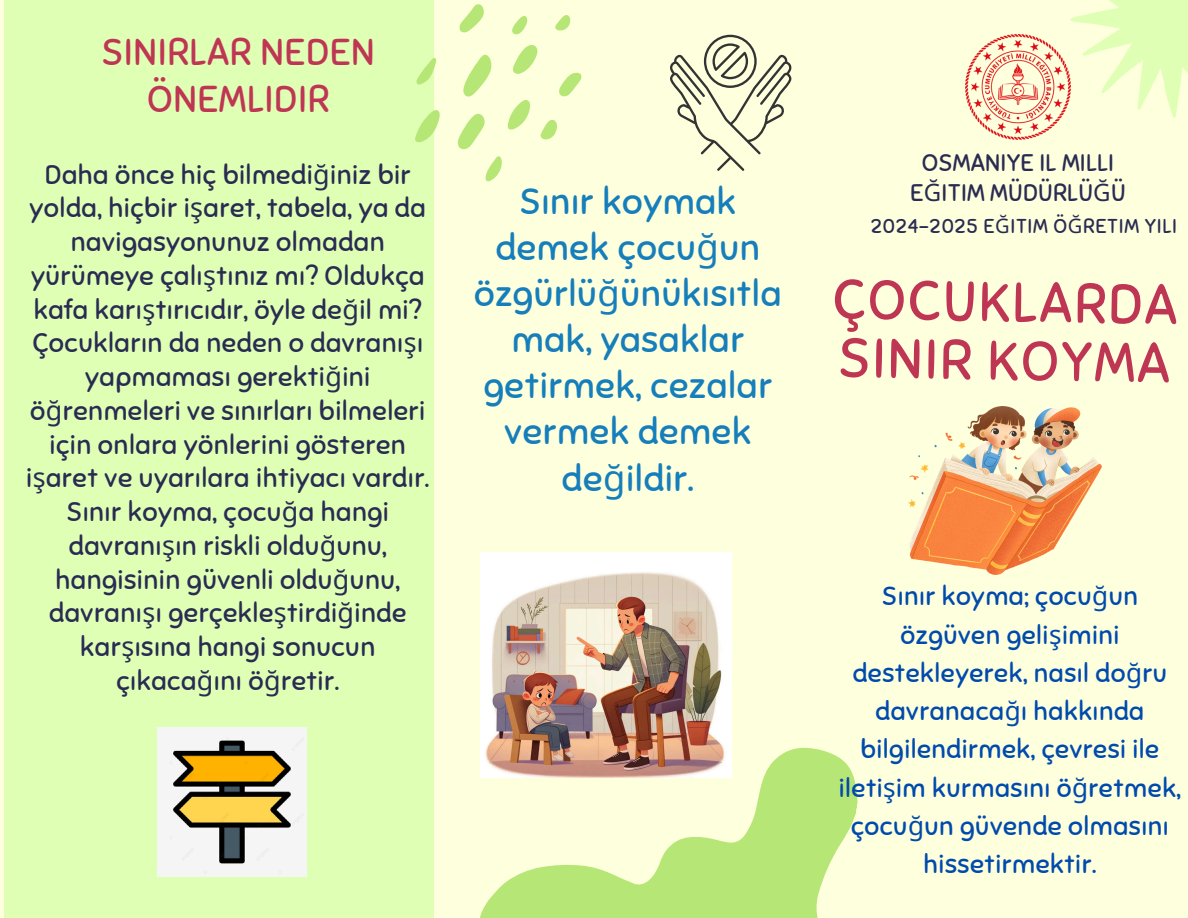
<style>
.page{position:relative;width:1188px;height:918px;background:#feffdc}
.page>*{position:absolute;margin:0;border:0;box-sizing:border-box;transform-origin:0 0}
.t1{font:55.5px/58.5px "Sniglet";color:#bf3655}
.t2{font:37.35px/47.2px "Sniglet";letter-spacing:.015em;color:#bf3655;text-align:center}
.t3{font:36.45px/46.2px "Sniglet";letter-spacing:.015em;color:#157ebb;text-align:center}
.t4{font:27px/33.8px "Sniglet";letter-spacing:.015em;color:#292b52;text-align:center}
.t5{font:26.25px/38.2px "Sniglet";letter-spacing:.02em;color:#004aad;text-align:center}
.t6{font:24px/29.2px "Sniglet";letter-spacing:.01em;color:#292b52;text-align:center}
.t7{font:19.95px "Sniglet";letter-spacing:.035em;color:#292b52}
.s1{font-family:"Noto Sans"}
</style>
<div class="page">
<div style="left:4px;top:0;width:429px;height:918px;background:#dfffb4"></div>
<svg style="left:480px;top:697px;width:378px;height:221px"></svg>
<svg style="left:1071px;top:0;width:117px;height:118px"></svg>
<svg style="left:463px;top:54px;width:29px;height:43px"></svg>
<svg style="left:513px;top:45px;width:25px;height:29px"></svg>
<svg style="left:508px;top:100px;width:22px;height:30px"></svg>
<svg style="left:458px;top:113px;width:27px;height:37px"></svg>
<svg style="left:459px;top:4px;width:25px;height:29px"></svg>
<svg style="left:416px;top:57px;width:21px;height:28px"></svg>
<svg style="left:415px;top:108px;width:25px;height:34px"></svg>
<svg style="left:559px;top:72px;width:23px;height:25px"></svg>
<svg style="left:512px;top:16px;width:16px;height:19px"></svg>
<svg style="left:485px;top:156px;width:17px;height:26px"></svg>
<svg style="left:540px;top:120px;width:18px;height:20px"></svg>
<svg style="left:555px;top:15px;width:15px;height:16px"></svg>
<img style="left:909px;top:407px;width:192px;height:167px">
<svg style="left:670px;top:35px;width:121px;height:136px"></svg>
<img style="left:158px;top:728px;width:148px;height:148px">
<img style="left:480px;top:553px;width:251px;height:225px">
<img style="left:966px;top:35px;width:104px;height:104px">
<p class="t2" style="left:102px;top:29px;width:275px">SINIRLAR NEDEN<br>ÖNEMLIDIR</p>
<h1 class="t4" style="left:26px;top:158px;width:405px">Daha önce hiç bilmedi<span class="s1">ğ</span>iniz bir yolda, hiçbir i<span class="s1">ş</span>aret, tabela, ya da navigasyonunuz olmadan yürümeye çalı<span class="s1">ş</span>tınız mı? Oldukça kafa karı<span class="s1">ş</span>tırıcıdır, öyle de<span class="s1">ğ</span>il mi?<br>Çocukların da neden o davranı<span class="s1">ş</span>ı yapmaması gerekti<span class="s1">ğ</span>ini ö<span class="s1">ğ</span>renmeleri ve sınırları bilmeleri için onlara yönlerini gösteren i<span class="s1">ş</span>aret ve uyarılara ihtiyacı vardır.<br>Sınır koyma, çocu<span class="s1">ğ</span>a hangi davranı<span class="s1">ş</span>ın riskli oldu<span class="s1">ğ</span>unu, hangisinin güvenli oldu<span class="s1">ğ</span>unu, davranı<span class="s1">ş</span>ı gerçekle<span class="s1">ş</span>tirdi<span class="s1">ğ</span>inde kar<span class="s1">ş</span>ısına hangi sonucun çıkaca<span class="s1">ğ</span>ını ö<span class="s1">ğ</span>retir.</h1>
<h3 class="t3" style="left:474px;top:179px;width:309px">Sınır koymak demek çocu<span class="s1">ğ</span>un özgürlü<span class="s1">ğ</span>ünükısıtla mak, yasaklar getirmek, cezalar vermek demek de<span class="s1">ğ</span>ildir.</h3>
<h4 class="t6" style="left:910px;top:149px;width:217px">OSMANIYE IL MILLI<br>E<span class="s1">Ğ</span>ITIM MÜDÜRLÜ<span class="s1">Ğ</span>Ü</h4>
<p class="t7" style="left:871px;top:214px;width:308px">2024-2025 E<span class="s1">Ğ</span>ITIM Ö<span class="s1">Ğ</span>RETIM YILI</p>
<p class="t1" style="left:833px;top:270px;width:347px;rotate:1deg">ÇOCUKLARDA<br>SINIR KOYMA</p>
<h5 class="t5" style="left:839px;top:577px;width:344px">Sınır koyma; çocu<span class="s1">ğ</span>un özgüven geli<span class="s1">ş</span>imini destekleyerek, nasıl do<span class="s1">ğ</span>ru davranaca<span class="s1">ğ</span>ı hakkında bilgilendirmek, çevresi ile ileti<span class="s1">ş</span>im kurmasını ö<span class="s1">ğ</span>retmek, çocu<span class="s1">ğ</span>un güvende olmasını hissetirmektir.</h5>
</div>
